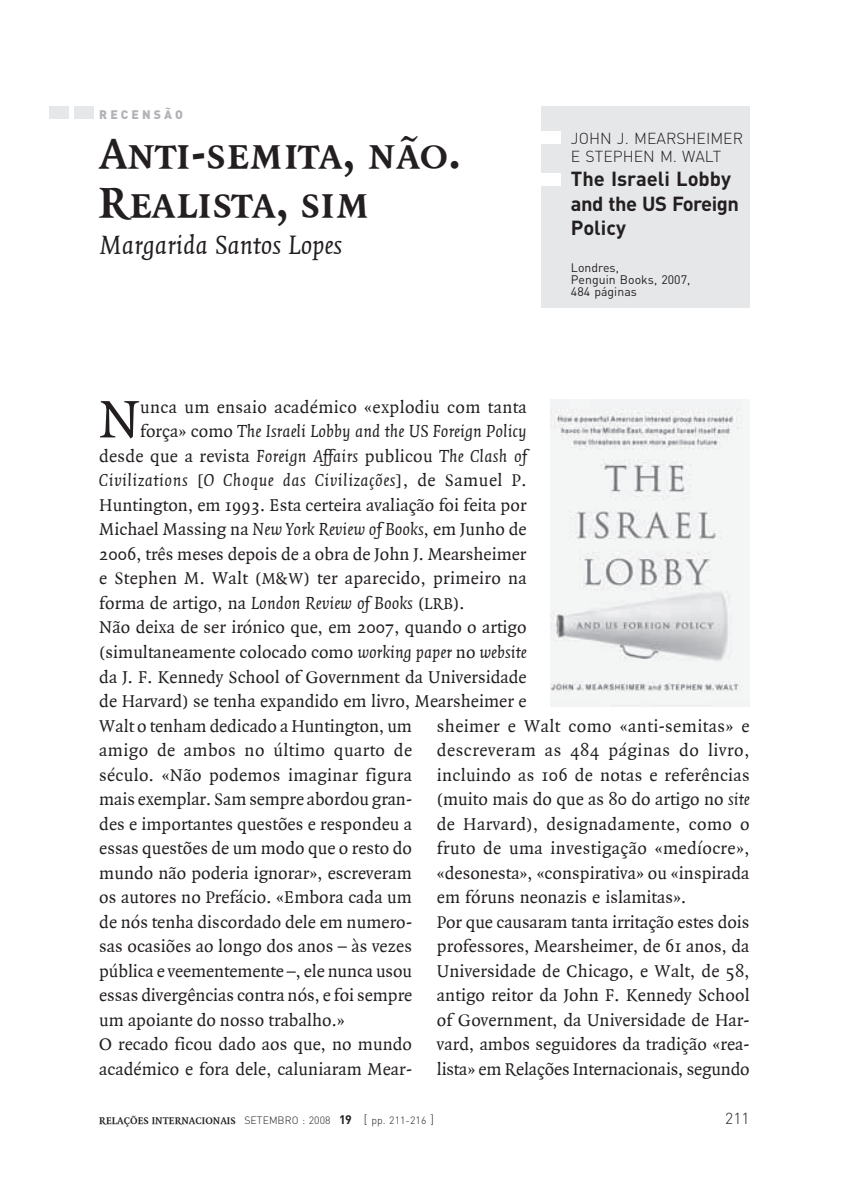
<style>
.page{position:relative;width:844px;height:1191px;background:#fff}
.page>*{position:absolute;margin:0;border:0;box-sizing:border-box;transform-origin:0 0}
.t1{font:56.7px "Quadraat";color:#231f20}
.t2{font:45.5px/49px "Quadraat Bold Small Caps";color:#231f20}
.t3{font:italic 28px "Quadraat";color:#231f20}
.t4{font:700 20.12px/24.5px "DIN";color:#231f20}
.t5{font:18.38px/24.5px "Quadraat";letter-spacing:.005em;color:#231f20}
.t6{font:italic 18.38px "Quadraat";letter-spacing:.03em;color:#231f20}
.t7{font:italic 18.38px "Quadraat";letter-spacing:.005em;color:#231f20}
.t8{font:300 15.75px/17.5px "DIN";color:#231f20}
.t9{font:12.25px/12.2px "DIN";letter-spacing:.005em;color:#231f20}
.t10{font:900 12.25px "DIN";letter-spacing:.255em;color:#b2b3b7}
.t11{font:300 10.5px "DIN";letter-spacing:.005em;color:#231f20}
.s1{font-style:normal}
.s2{font-style:italic}
.s3{font-size:16.97px}
.s4{font-family:"Quadraat";font-weight:700}
.s5{font-weight:700;font-size:12.25px}
.s6{font-size:12.25px}
</style>
<div class="page">
<div style="left:49px;top:107px;width:20px;height:12px;background:#e6e7e9"></div>
<div style="left:74px;top:107px;width:20px;height:12px;background:#e6e7e9"></div>
<div style="left:541px;top:106px;width:208px;height:202px;background:#e6e7e9"></div>
<div style="left:541px;top:131px;width:20px;height:12px;background:#fff"></div>
<div style="left:541px;top:173px;width:20px;height:12px;background:#fff"></div>
<img style="left:550px;top:400px;width:199px;height:306px">
<p class="t10" style="left:99px;top:106px;width:85px">RECENSÃO</p>
<h2 class="t2" style="left:99px;top:130px;width:363px">Anti-semita, não.<br>Realista, sim</h2>
<h3 class="t3" style="left:99px;top:230px;width:244px">Margarida Santos Lopes</h3>
<h1 class="t1" style="left:99px;top:390px;width:42px">N</h1>
<p class="t5" style="left:140px;top:395px;width:388px">unca um ensaio académico «explodiu com tanta</p>
<p class="t7" style="left:140px;top:422px;width:388px"><span class="s1">força» como</span> The Israeli Lobby and the US Foreign Policy</p>
<p class="t5" style="left:99px;top:444px;width:429px">desde que a revista <span class="s2">Foreign Affairs</span> publicou <span class="s2">The Clash of</span></p>
<p class="t6" style="left:99px;top:471px;width:429px">Civilizations <span class="s1">[</span>O Choque das Civilizações<span class="s1">], de Samuel P.</span></p>
<p class="t5" style="left:99px;top:493px;width:428px">Huntington, em 1993. Esta certeira avaliação foi feita por</p>
<p class="t5" style="left:99px;top:518px;width:429px">Michael Massing na <span class="s2">New York Review of Books</span>, em Junho de</p>
<p class="t5" style="left:99px;top:542px;width:428px">2006, três meses depois de a obra de John J. Mearsheimer</p>
<p class="t5" style="left:99px;top:567px;width:429px">e Stephen M. Walt (<span class="s3">m</span>&amp;<span class="s3">w</span>) ter aparecido, primeiro na</p>
<p class="t5" style="left:99px;top:591px;width:366px">forma de artigo, na <span class="s2">London Review of Books</span> (<span class="s3">lrb</span>).</p>
<p class="t5" style="left:99px;top:616px;width:429px">Não deixa de ser irónico que, em 2007, quando o artigo</p>
<p class="t5" style="left:99px;top:640px;width:429px">(simultaneamente colocado como <span class="s2">working paper</span> no <span class="s2">website</span></p>
<p class="t5" style="left:99px;top:665px;width:428px">da J. F. Kennedy School of Government da Universidade</p>
<p class="t5" style="left:99px;top:689px;width:428px">de Harvard) se tenha expandido em livro, Mearsheimer e</p>
<p class="t8" style="left:570px;top:129px;width:151px">JOHN J. MEARSHEIMER<br>E STEPHEN M . WALT</p>
<p class="t4" style="left:570px;top:166px;width:170px">The Israeli Lobby and the US Foreign<br>Policy</p>
<p class="t9" style="left:570px;top:261px;width:121px">Londres,<br>Penguin Books, 2007,<br>484 páginas</p>
<p class="t5" style="left:99px;top:714px;width:314px">Walt o tenham dedicado a Huntington, um amigo de ambos no último quarto de século. «Não podemos imaginar figura mais exemplar. Sam sempre abordou gran&shy;des e importantes questões e respondeu a essas questões de um modo que o resto do mundo não poderia ignorar», escreveram os autores no Prefácio. «Embora cada um de nós tenha discordado dele em numero&shy;sas ocasiões ao longo dos anos – às vezes pública e veementemente –, ele nunca usou essas divergências contra nós, e foi sempre um apoiante do nosso trabalho.»<br>O recado ficou dado aos que, no mundo académico e fora dele, caluniaram Mear-</p>
<p class="t5" style="left:437px;top:714px;width:314px">sheimer e Walt como «anti-semitas» e descreveram as 484 páginas do livro, incluindo as 106 de notas e referências (muito mais do que as 80 do artigo no <span class="s2">site </span>de Harvard), designadamente, como o fruto de uma investigação «medíocre», «desonesta», «conspirativa» ou «inspirada em fóruns neonazis e islamitas».<br>Por que causaram tanta irritação estes dois professores, Mearsheimer, de 61 anos, da Universidade de Chicago, e Walt, de 58, antigo reitor da John F. Kennedy School of Government, da Universidade de Har&shy;vard, ambos seguidores da tradição «rea&shy;lista» em Relações Internacionais, segundo</p>
<p class="t11" style="left:99px;top:1113px;width:336px"><span class="s4">RELAÇÕES INTERNACIONAIS</span> SETEMBRO : 2008 <span class="s5">19</span> <span class="s6">[</span> PP. 211-216 <span class="s6">]</span></p>
<p class="t8" style="left:725px;top:1109px;width:26px">211</p>
</div>
